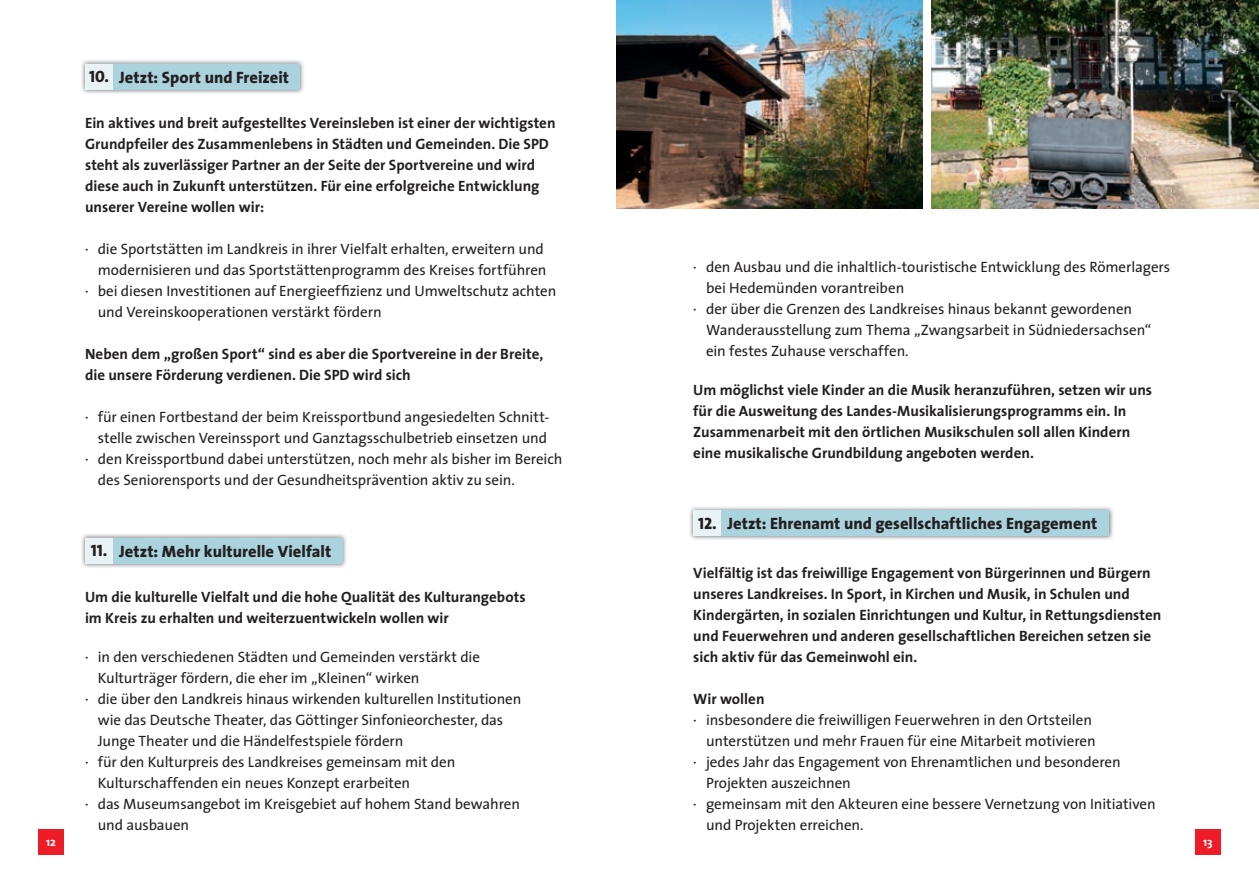
<style>
.page{position:relative;width:1259px;height:893px;background:#fff}
.page>*{position:absolute;margin:0;border:0;box-sizing:border-box;transform-origin:0 0}
.t1{font:800 16.5px "The Sans";color:#231f20}
.t2{font:15px "The Sans";letter-spacing:-.005em;color:#231f20}
.t3{font:700 15px/21px "The Sans";color:#231f20}
.t4{font:700 12px "The Sans";color:#fff}
.s1{font-family:"The Sans Extra Bold Caps";font-weight:400}
</style>
<div class="page">
<div style="left:38px;top:829px;width:26px;height:26px;background:#ee1c28"></div>
<div style="left:1195px;top:829px;width:25px;height:26px;background:#ee1c28"></div>
<img style="left:82px;top:60px;width:222px;height:34px">
<div style="left:85px;top:64px;width:215px;height:25px;background:#abd3de"></div>
<div style="left:85px;top:64px;width:28px;height:25px;background:#e9f2f5"></div>
<img style="left:82px;top:534px;width:264px;height:34px">
<div style="left:85px;top:538px;width:257px;height:25px;background:#abd3de"></div>
<div style="left:85px;top:538px;width:28px;height:25px;background:#e9f2f5"></div>
<img style="left:690px;top:507px;width:423px;height:33px">
<div style="left:693px;top:510px;width:416px;height:26px;background:#abd3de"></div>
<div style="left:693px;top:510px;width:28px;height:26px;background:#e9f2f5"></div>
<img style="left:617px;top:0;width:306px;height:208px">
<img style="left:931px;top:0;width:328px;height:208px">
<p class="t1" style="left:89px;top:67px;width:201px"><span class="s1">10.</span> Jetzt: Sport und Freizeit</p>
<p class="t3" style="left:85px;top:113px;width:472px">Ein aktives und breit aufgestelltes Vereinsleben ist einer der wichtigsten Grundpfeiler des Zusammenlebens in Städten und Gemeinden. Die SPD steht als zuverlässiger Partner an der Seite der Sportvereine und wird diese auch in Zukunft unterstützen. Für eine erfolgreiche Entwicklung unserer Vereine wollen wir:</p>
<p class="t2" style="left:85px;top:240px;width:460px">· die Sportstätten im Landkreis in ihrer Vielfalt erhalten, erweitern und</p>
<p class="t2" style="left:98px;top:261px;width:450px">modernisieren und das Sportstättenprogramm des Kreises fortführen</p>
<p class="t2" style="left:85px;top:282px;width:473px">· bei diesen Investitionen auf Energieeffizienz und Umweltschutz achten</p>
<p class="t2" style="left:98px;top:303px;width:285px">und Vereinskooperationen verstärkt fördern</p>
<p class="t3" style="left:85px;top:344px;width:460px">Neben dem „großen Sport“ sind es aber die Sportvereine in der Breite, die unsere Förderung verdienen. Die SPD wird sich</p>
<p class="t2" style="left:85px;top:408px;width:466px">· für einen Fortbestand der beim Kreissportbund angesiedelten Schnitt-</p>
<p class="t2" style="left:98px;top:429px;width:451px">stelle zwischen Vereinssport und Ganztagsschulbetrieb einsetzen und</p>
<p class="t2" style="left:85px;top:450px;width:479px">· den Kreissportbund dabei unterstützen, noch mehr als bisher im Bereich</p>
<p class="t2" style="left:98px;top:471px;width:418px">des Seniorensports und der Gesundheitsprävention aktiv zu sein.</p>
<p class="t1" style="left:91px;top:541px;width:242px"><span class="s1">11.</span> Jetzt: Mehr kulturelle Vielfalt</p>
<p class="t3" style="left:85px;top:587px;width:442px">Um die kulturelle Vielfalt und die hohe Qualität des Kulturangebots im Kreis zu erhalten und weiterzuentwickeln wollen wir</p>
<p class="t2" style="left:85px;top:648px;width:396px">· in den verschiedenen Städten und Gemeinden verstärkt die</p>
<p class="t2" style="left:98px;top:669px;width:323px">Kulturträger fördern, die eher im „Kleinen“ wirken</p>
<p class="t2" style="left:85px;top:690px;width:438px">· die über den Landkreis hinaus wirkenden kulturellen Institutionen</p>
<p class="t2" style="left:98px;top:711px;width:407px">wie das Deutsche Theater, das Göttinger Sinfonieorchester, das</p>
<p class="t2" style="left:98px;top:732px;width:307px">Junge Theater und die Händelfestspiele fördern</p>
<p class="t2" style="left:85px;top:753px;width:372px">· für den Kulturpreis des Landkreises gemeinsam mit den</p>
<p class="t2" style="left:98px;top:774px;width:314px">Kulturschaffenden ein neues Konzept erarbeiten</p>
<p class="t2" style="left:85px;top:795px;width:436px">· das Museumsangebot im Kreisgebiet auf hohem Stand bewahren</p>
<p class="t2" style="left:98px;top:816px;width:93px">und ausbauen</p>
<p class="t2" style="left:693px;top:257px;width:478px">· den Ausbau und die inhaltlich-touristische Entwicklung des Römerlagers</p>
<p class="t2" style="left:706px;top:278px;width:200px">bei Hedemünden vorantreiben</p>
<p class="t2" style="left:693px;top:299px;width:440px">· der über die Grenzen des Landkreises hinaus bekannt gewordenen</p>
<p class="t2" style="left:706px;top:320px;width:447px">Wanderausstellung zum Thema „Zwangsarbeit in Südniedersachsen“</p>
<p class="t2" style="left:706px;top:341px;width:204px">ein festes Zuhause verschaffen.</p>
<p class="t3" style="left:693px;top:379px;width:460px">Um möglichst viele Kinder an die Musik heranzuführen, setzen wir uns für die Ausweitung des Landes-Musikalisierungsprogramms ein. In Zusammenarbeit mit den örtlichen Musikschulen soll allen Kindern eine musikalische Grundbildung angeboten werden.</p>
<p class="t1" style="left:698px;top:513px;width:401px"><span class="s1">12.</span> Jetzt: Ehrenamt und gesellschaftliches Engagement</p>
<p class="t3" style="left:693px;top:562px;width:470px">Vielfältig ist das freiwillige Engagement von Bürgerinnen und Bürgern unseres Landkreises. In Sport, in Kirchen und Musik, in Schulen und Kindergärten, in sozialen Einrichtungen und Kultur, in Rettungsdiensten und Feuerwehren und anderen gesellschaftlichen Bereichen setzen sie sich aktiv für das Gemeinwohl ein.</p>
<p class="t3" style="left:693px;top:688px;width:73px">Wir wollen</p>
<p class="t2" style="left:693px;top:710px;width:400px">· insbesondere die freiwilligen Feuerwehren in den Ortsteilen</p>
<p class="t2" style="left:706px;top:731px;width:391px">unterstützen und mehr Frauen für eine Mitarbeit motivieren</p>
<p class="t2" style="left:693px;top:752px;width:429px">· jedes Jahr das Engagement von Ehrenamtlichen und besonderen</p>
<p class="t2" style="left:706px;top:773px;width:146px">Projekten auszeichnen</p>
<p class="t2" style="left:693px;top:794px;width:464px">· gemeinsam mit den Akteuren eine bessere Vernetzung von Initiativen</p>
<p class="t2" style="left:706px;top:815px;width:159px">und Projekten erreichen.</p>
<p class="t4" style="left:46px;top:835px;width:11px">12</p>
<p class="t4" style="left:1203px;top:835px;width:11px">13</p>
</div>
